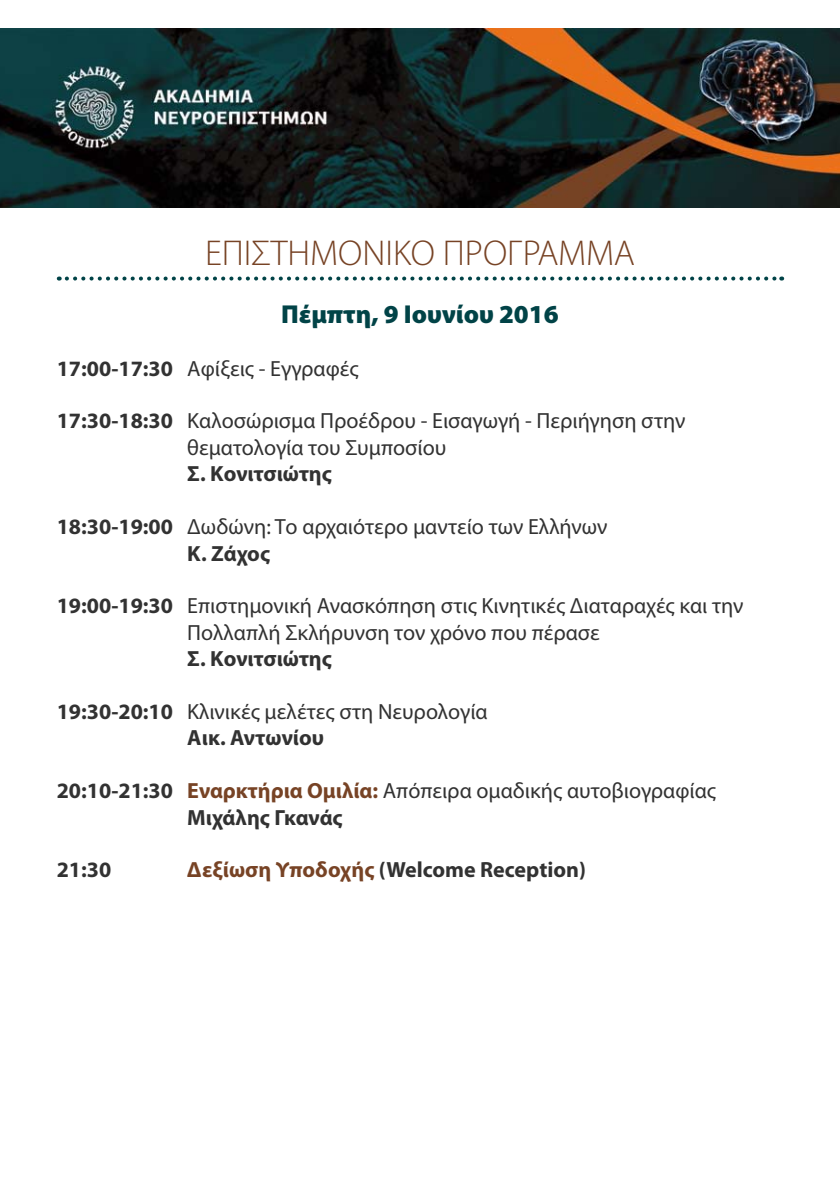
<style>
.page{position:relative;width:840px;height:1191px;background:#fff}
.page>*{position:absolute;margin:0;border:0;box-sizing:border-box;transform-origin:0 0}
.t1{font:300 36px "Myriad Pro";color:#774325}
.t2{font:900 26px "Myriad Pro";color:#014347}
.t3{font:22px/26.4px "Myriad Pro";color:#323232}
.t4{font:700 22px "Myriad Pro";color:#323232}
.s1{font-weight:700}
.s2{font-weight:700;color:#774325}
.s3{color:#774325}
</style>
<div class="page">
<img style="left:0;top:28px;width:839px;height:180px">
<svg style="left:67px;top:276px;width:714px;height:4px"></svg>
<h1 class="t1" style="left:205px;top:231px;width:431px">ΕΠΙΣΤΗΜΟΝΙΚΟ ΠΡΟΓΡΑΜΜΑ</h1>
<p class="t2" style="left:281px;top:297px;width:279px">Πέμπτη, 9 Ιουνίου 2016</p>
<p class="t3" style="left:57px;top:355px;width:303px"><span class="s1">17:00-17:30</span> Αφίξεις - Εγγραφές</p>
<p class="t3" style="left:187px;top:407px;width:499px;text-indent:-130px"><span class="s1">17:30-18:30</span> Καλοσώρισμα Προέδρου - Eισαγωγή - Περιήγηση στην θεματολογία του Συμποσίου</p>
<p class="t4" style="left:187px;top:459px;width:146px">Σ. Κονιτσιώτης</p>
<p class="t3" style="left:187px;top:513px;width:421px;text-indent:-130px"><span class="s1">18:30-19:00</span> Δωδώνη: Το αρχαιότερο μαντείο των Ελλήνων<br><span class="s1">Κ. Ζάχος</span></p>
<p class="t3" style="left:57px;top:592px;width:687px;text-align:center"><span class="s1">19:00-19:30</span> Επιστημονική Ανασκόπηση στις Κινητικές Διαταραχές και την<br>Πολλαπλή Σκλήρυνση τον χρόνο που πέρασε</p>
<p class="t4" style="left:187px;top:644px;width:146px">Σ. Κονιτσιώτης</p>
<p class="t3" style="left:187px;top:698px;width:302px;text-indent:-130px"><span class="s1">19:30-20:10</span> Κλινικές μελέτες στη Νευρολογία<br><span class="s1">Αικ. Αντωνίου</span></p>
<p class="t3" style="left:187px;top:777px;width:530px;text-indent:-130px"><span class="s1">20:10-21:30</span> <span class="s2">Εναρκτήρια Ομιλία:</span> Απόπειρα ομαδικής αυτοβιογραφίας<br><span class="s1">Μιχάλης Γκανάς</span></p>
<p class="t4" style="left:57px;top:855px;width:56px">21:30</p>
<p class="t4" style="left:187px;top:855px;width:400px"><span class="s3">Δεξίωση Υποδοχής</span> (Welcome Reception)</p>
</div>
